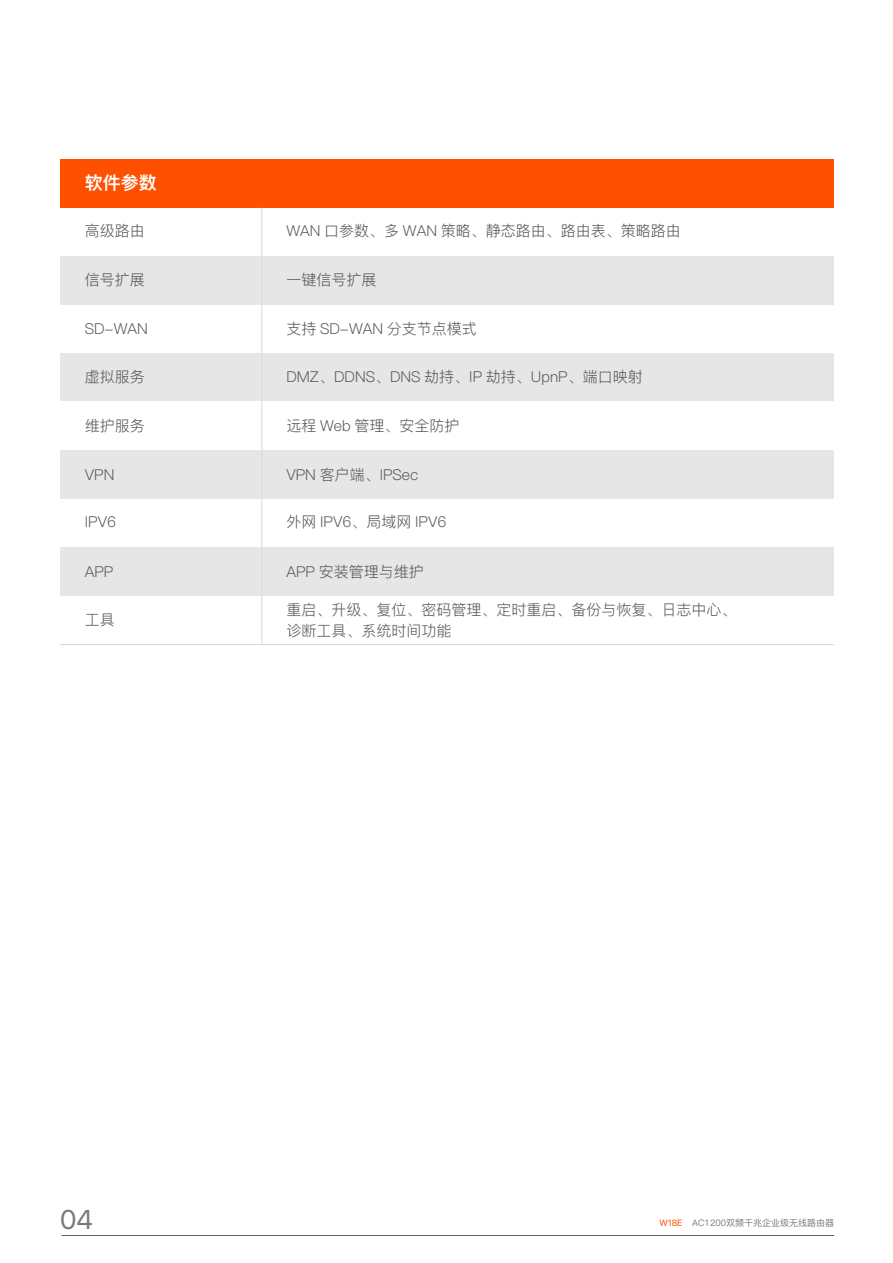
<style>
.page{position:relative;width:893px;height:1263px;background:#fff}
.page>*{position:absolute;margin:0;border:0;box-sizing:border-box;transform-origin:0 0}
.t1{font:27px "SF Pro Display";color:#7a7979}
.t2{font:18px "Ping Fang SC Heavy";color:#fff}
.t3{font:15px/21px "Ping Fang SC Regular";color:#58595a}
.t4{font:9px "Ping Fang SC Medium";color:#7a7979}
.s1{font-family:"SF Pro Display";color:#ff5000}
</style>
<div class="page">
<hr style="left:61px;top:1235px;width:773px;height:1px;background:#636363">
<div style="left:60px;top:256px;width:774px;height:49px;background:#e6e6e6"></div>
<div style="left:60px;top:450px;width:774px;height:49px;background:#e6e6e6"></div>
<div style="left:60px;top:353px;width:774px;height:49px;background:#e6e6e6"></div>
<div style="left:60px;top:401px;width:774px;height:49px;background:#fff"></div>
<div style="left:60px;top:547px;width:774px;height:49px;background:#e6e6e6"></div>
<div style="left:60px;top:159px;width:774px;height:49px;background:#ff5000"></div>
<hr style="left:261px;top:208px;width:1px;height:437px;background:#dcdcdc">
<hr style="left:60px;top:644px;width:774px;height:1px;background:#dcdcdc">
<p class="t2" style="left:85px;top:171px;width:73px">软件参数</p>
<p class="t3" style="left:85px;top:220px;width:61px">高级路由</p>
<p class="t3" style="left:286px;top:220px;width:396px">WAN 口参数、多 WAN 策略、静态路由、路由表、策略路由</p>
<p class="t3" style="left:85px;top:269px;width:61px">信号扩展</p>
<p class="t3" style="left:286px;top:269px;width:91px">一键信号扩展</p>
<p class="t3" style="left:85px;top:318px;width:64px">SD-WAN</p>
<p class="t3" style="left:286px;top:318px;width:192px">支持 SD-WAN 分支节点模式</p>
<p class="t3" style="left:85px;top:366px;width:61px">虚拟服务</p>
<p class="t3" style="left:286px;top:366px;width:358px">DMZ、DDNS、DNS 劫持、IP 劫持、UpnP、端口映射</p>
<p class="t3" style="left:85px;top:415px;width:61px">维护服务</p>
<p class="t3" style="left:286px;top:415px;width:175px">远程 Web 管理、安全防护</p>
<p class="t3" style="left:85px;top:464px;width:31px">VPN</p>
<p class="t3" style="left:286px;top:464px;width:133px">VPN 客户端、IPSec</p>
<p class="t3" style="left:85px;top:512px;width:33px">IPV6</p>
<p class="t3" style="left:286px;top:512px;width:162px">外网 IPV6、局域网 IPV6</p>
<p class="t3" style="left:85px;top:561px;width:30px">APP</p>
<p class="t3" style="left:286px;top:561px;width:139px">APP 安装管理与维护</p>
<p class="t3" style="left:85px;top:609px;width:32px">工具</p>
<p class="t3" style="left:286px;top:599px;width:452px">重启、升级、复位、密码管理、定时重启、备份与恢复、日志中心、诊断工具、系统时间功能</p>
<h1 class="t1" style="left:60px;top:1198px;width:34px">04</h1>
<p class="t4" style="left:659px;top:1218px;width:176px"><span class="s1">W18E</span> AC1200双频千兆企业级无线路由器</p>
</div>
